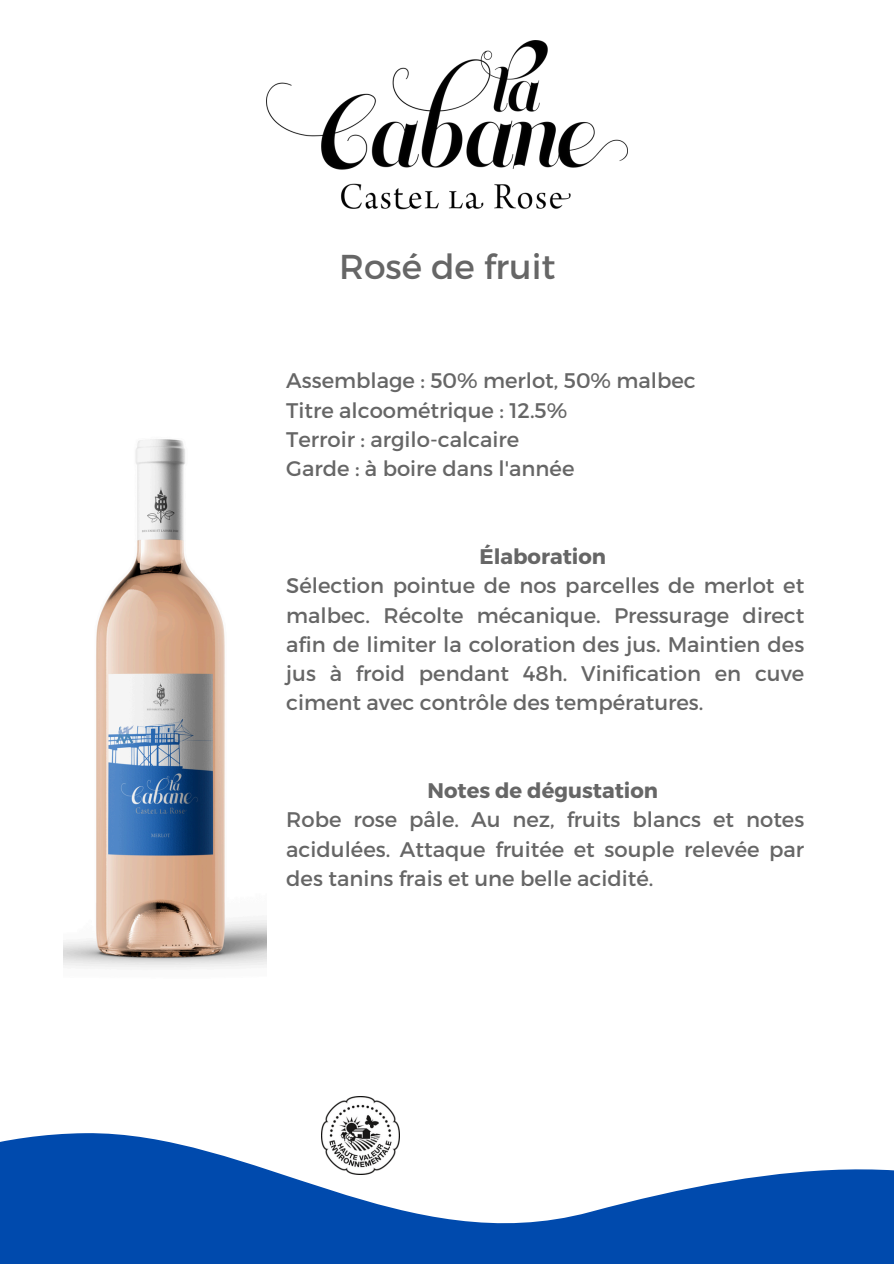
<style>
.page{position:relative;width:894px;height:1264px;background:#fff}
.page>*{position:absolute;margin:0;border:0;box-sizing:border-box;transform-origin:0 0}
.t1{font:34.5px "Montserrat";color:#666}
.t2{font:21.15px/29.2px "Montserrat";color:#666;text-align:justify}
.t3{font:700 21.15px "Montserrat";color:#666}
</style>
<div class="page">
<svg style="left:0;top:1131px;width:893px;height:132px;fill:#004aad"></svg>
<img style="left:322px;top:1096px;width:77px;height:78px">
<img style="left:266px;top:41px;width:361px;height:169px">
<img style="left:63px;top:439px;width:203px;height:529px">
<p class="t1" style="left:339px;top:244px;width:218px">Rosé de fruit</p>
<p class="t2" style="left:286px;top:365px;width:411px">Assemblage : 50% merlot, 50% malbec</p>
<h1 class="t2" style="left:286px;top:394px;width:282px">Titre alcoométrique : 12.5%</h1>
<p class="t2" style="left:286px;top:424px;width:234px">Terroir : argilo-calcaire</p>
<p class="t2" style="left:286px;top:453px;width:289px">Garde : à boire dans l'année</p>
<p class="t3" style="left:479px;top:542px;width:128px">Élaboration</p>
<p class="t2" style="left:286px;top:570px;width:519px">Sélection pointue de nos parcelles de merlot et malbec. Récolte mécanique. Pressurage direct afin de limiter la coloration des jus. Maintien des jus à froid pendant 48h. Vinification en cuve ciment avec contrôle des températures.</p>
<p class="t3" style="left:427px;top:776px;width:232px">Notes de dégustation</p>
<p class="t2" style="left:286px;top:804px;width:519px">Robe rose pâle. Au nez, fruits blancs et notes acidulées. Attaque fruitée et souple relevée par des tanins frais et une belle acidité.</p>
</div>
